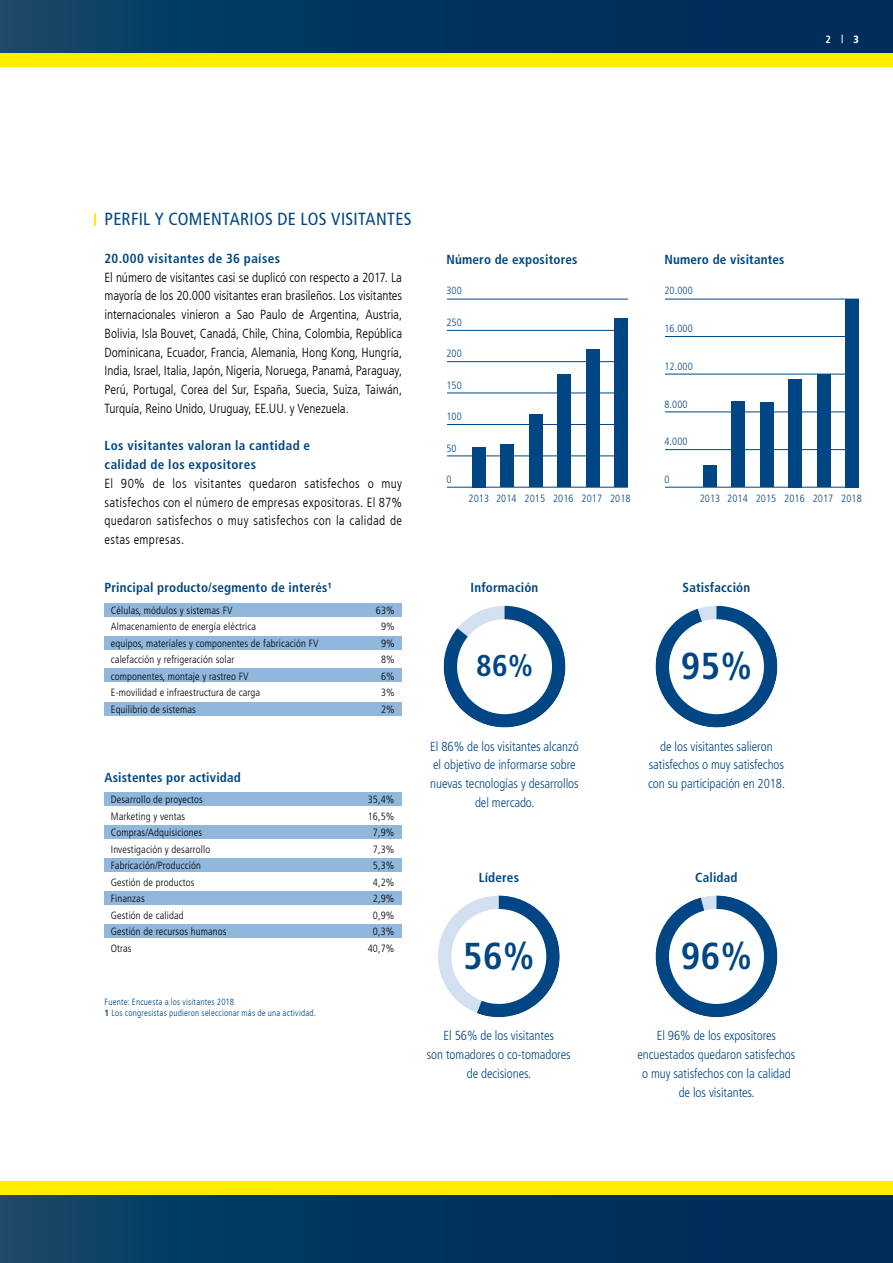
<style>
.page{position:relative;width:893px;height:1263px;background:#fff}
.page>*{position:absolute;margin:0;border:0;box-sizing:border-box;transform-origin:0 0}
.t1{font:700 condensed 37.5px "Frutiger LT Com";color:#004684}
.t2{font:700 condensed 30px "Frutiger LT Com";color:#004684}
.t3{font:condensed 17.55px "Frutiger LT Com";letter-spacing:.02em;color:#004684}
.t4{font:300 condensed 13.2px/18.8px "Frutiger LT Com";letter-spacing:.01em;color:#000;text-align:justify}
.t5{font:300 condensed 13.2px/18.8px "Frutiger LT Com";letter-spacing:-.005em;color:#004684;text-align:center}
.t6{font:700 condensed 13.2px "Frutiger LT Com";letter-spacing:.01em;color:#004684}
.t7{font:700 condensed 13.2px/18.8px "Frutiger LT Com";letter-spacing:.03em;color:#004684}
.t8{font:300 condensed 10.5px "Frutiger LT Com";letter-spacing:.01em;color:#000}
.t9{font:300 condensed 10.5px "Frutiger LT Com";letter-spacing:.01em;color:#004684}
.t10{font:700 condensed 10.5px "Frutiger LT Com";color:#fff}
.t11{font:300 condensed 9px/10.8px "Frutiger LT Com";letter-spacing:.02em;color:#004684}
.s1{font-size:8.4px}
.s2{font-weight:900}
.s3{font-weight:700}
</style>
<div class="page">
<svg style="left:0;top:0;width:893px;height:53px;background:#03355e"></svg>
<svg style="left:0;top:1195px;width:893px;height:68px;background:#03355e"></svg>
<div style="left:0;top:1181px;width:893px;height:14px;background:#ffed00"></div>
<div style="left:0;top:53px;width:893px;height:14px;background:#ffed00"></div>
<svg style="left:94px;top:214px;width:2px;height:12px"></svg>
<svg style="left:656px;top:606px;width:121px;height:121px"></svg>
<svg style="left:438px;top:895px;width:122px;height:122px"></svg>
<svg style="left:656px;top:895px;width:121px;height:122px"></svg>
<svg style="left:444px;top:606px;width:121px;height:121px"></svg>
<div style="left:105px;top:603px;width:297px;height:14px;background:#91b7dd"></div>
<div style="left:105px;top:636px;width:297px;height:14px;background:#91b7dd"></div>
<div style="left:105px;top:669px;width:297px;height:13px;background:#91b7dd"></div>
<div style="left:105px;top:702px;width:297px;height:14px;background:#91b7dd"></div>
<div style="left:105px;top:792px;width:297px;height:14px;background:#91b7dd"></div>
<div style="left:105px;top:825px;width:297px;height:14px;background:#91b7dd"></div>
<div style="left:105px;top:858px;width:297px;height:14px;background:#91b7dd"></div>
<div style="left:105px;top:891px;width:297px;height:14px;background:#91b7dd"></div>
<div style="left:105px;top:925px;width:297px;height:13px;background:#91b7dd"></div>
<hr style="left:447px;top:299px;width:181px;height:1px;background:#004684">
<hr style="left:447px;top:330px;width:181px;height:1px;background:#004684">
<hr style="left:447px;top:361px;width:181px;height:1px;background:#004684">
<hr style="left:447px;top:393px;width:181px;height:1px;background:#004684">
<hr style="left:447px;top:456px;width:181px;height:1px;background:#004684">
<hr style="left:447px;top:424px;width:181px;height:1px;background:#004684">
<hr style="left:447px;top:487px;width:181px;height:1px;background:#004684">
<div style="left:472px;top:447px;width:14px;height:40px;background:#004684"></div>
<div style="left:500px;top:444px;width:14px;height:43px;background:#004684"></div>
<div style="left:529px;top:414px;width:14px;height:73px;background:#004684"></div>
<div style="left:557px;top:374px;width:14px;height:113px;background:#004684"></div>
<div style="left:586px;top:349px;width:14px;height:138px;background:#004684"></div>
<div style="left:614px;top:318px;width:14px;height:169px;background:#004684"></div>
<hr style="left:665px;top:299px;width:194px;height:1px;background:#004684">
<hr style="left:665px;top:336px;width:181px;height:1px;background:#004684">
<hr style="left:665px;top:374px;width:181px;height:1px;background:#004684">
<hr style="left:665px;top:449px;width:181px;height:1px;background:#004684">
<hr style="left:665px;top:412px;width:181px;height:1px;background:#004684">
<hr style="left:665px;top:487px;width:181px;height:1px;background:#004684">
<div style="left:703px;top:466px;width:14px;height:21px;background:#004684"></div>
<div style="left:732px;top:401px;width:13px;height:86px;background:#004684"></div>
<div style="left:760px;top:402px;width:14px;height:85px;background:#004684"></div>
<div style="left:789px;top:379px;width:13px;height:108px;background:#004684"></div>
<div style="left:817px;top:374px;width:14px;height:113px;background:#004684"></div>
<div style="left:845px;top:299px;width:14px;height:188px;background:#004684"></div>
<p class="t10" style="left:825px;top:33px;width:35px">2 <span class="s1">|</span> <span class="s2">3</span></p>
<h3 class="t3" style="left:105px;top:209px;width:309px">PERFIL Y COMENTARIOS DE LOS VISITANTES</h3>
<p class="t7" style="left:105px;top:249px;width:177px">20.000 visitantes de 36 países</p>
<p class="t4" style="left:105px;top:268px;width:299px">El número de visitantes casi se duplicó con respecto a 2017. La mayoría de los 20.000 visitantes eran brasileños. Los visitantes internacionales vinieron a Sao Paulo de Argentina, Austria, Bolivia, Isla Bouvet, Canadá, Chile, China, Colombia, República Dominicana, Ecuador, Francia, Alemania, Hong Kong, Hungría, India, Israel, Italia, Japón, Nigeria, Noruega, Panamá, Paraguay, Perú, Portugal, Corea del Sur, España, Suecia, Suiza, Taiwán, Turquía, Reino Unido, Uruguay, EE.UU. y Venezuela.</p>
<p class="t7" style="left:105px;top:436px;width:207px">Los visitantes valoran la cantidad e calidad de los expositores</p>
<p class="t4" style="left:105px;top:474px;width:299px">El 90% de los visitantes quedaron satisfechos o muy satisfechos con el número de empresas expositoras. El 87% quedaron satisfechos o muy satisfechos con la calidad de estas empresas.</p>
<p class="t6" style="left:105px;top:580px;width:229px">Principal producto/segmento de interés¹</p>
<p class="t8" style="left:111px;top:604px;width:123px">Células, módulos y sistemas FV</p>
<p class="t8" style="left:376px;top:604px;width:20px">63%</p>
<p class="t8" style="left:111px;top:620px;width:147px">Almacenamiento de energía eléctrica</p>
<p class="t8" style="left:381px;top:620px;width:15px">9%</p>
<p class="t8" style="left:111px;top:637px;width:209px">equipos, materiales y componentes de fabricación FV</p>
<p class="t8" style="left:381px;top:637px;width:15px">9%</p>
<p class="t8" style="left:111px;top:653px;width:125px">calefacción y refrigeración solar</p>
<p class="t8" style="left:381px;top:653px;width:15px">8%</p>
<p class="t8" style="left:111px;top:670px;width:139px">componentes, montaje y rastreo FV</p>
<p class="t8" style="left:381px;top:670px;width:15px">6%</p>
<p class="t8" style="left:111px;top:686px;width:151px">E-movilidad e infraestructura de carga</p>
<p class="t8" style="left:381px;top:686px;width:15px">3%</p>
<p class="t8" style="left:111px;top:703px;width:87px">Equilibrio de sistemas</p>
<p class="t8" style="left:381px;top:703px;width:15px">2%</p>
<p class="t6" style="left:105px;top:769px;width:138px">Asistentes por actividad</p>
<p class="t8" style="left:111px;top:793px;width:94px">Desarrollo de proyectos</p>
<p class="t8" style="left:368px;top:793px;width:28px">35,4%</p>
<p class="t8" style="left:111px;top:810px;width:76px">Marketing y ventas</p>
<p class="t8" style="left:368px;top:810px;width:28px">16,5%</p>
<p class="t8" style="left:111px;top:826px;width:93px">Compras/Adquisiciones</p>
<p class="t8" style="left:373px;top:826px;width:23px">7,9%</p>
<p class="t8" style="left:111px;top:843px;width:101px">Investigación y desarrollo</p>
<p class="t8" style="left:373px;top:843px;width:23px">7,3%</p>
<p class="t8" style="left:111px;top:859px;width:92px">Fabricación/Producción</p>
<p class="t8" style="left:373px;top:859px;width:23px">5,3%</p>
<p class="t8" style="left:111px;top:876px;width:85px">Gestión de productos</p>
<p class="t8" style="left:373px;top:876px;width:23px">4,2%</p>
<p class="t8" style="left:111px;top:892px;width:35px">Finanzas</p>
<p class="t8" style="left:373px;top:892px;width:23px">2,9%</p>
<p class="t8" style="left:111px;top:909px;width:74px">Gestión de calidad</p>
<p class="t8" style="left:373px;top:909px;width:23px">0,9%</p>
<p class="t8" style="left:111px;top:925px;width:117px">Gestión de recursos humanos</p>
<p class="t8" style="left:373px;top:925px;width:23px">0,3%</p>
<p class="t8" style="left:111px;top:942px;width:22px">Otras</p>
<p class="t8" style="left:368px;top:942px;width:28px">40,7%</p>
<p class="t11" style="left:105px;top:997px;width:213px">Fuente: Encuesta a los visitantes 2018<br><span class="s3">1</span> Los congresistas pudieron seleccionar más de una actividad.</p>
<p class="t6" style="left:446px;top:251px;width:133px">Número de expositores</p>
<p class="t6" style="left:664px;top:251px;width:122px">Numero de visitantes</p>
<p class="t9" style="left:446px;top:285px;width:17px">300</p>
<p class="t9" style="left:446px;top:316px;width:17px">250</p>
<p class="t9" style="left:446px;top:348px;width:17px">200</p>
<p class="t9" style="left:446px;top:379px;width:17px">150</p>
<p class="t9" style="left:664px;top:285px;width:30px">20.000</p>
<p class="t9" style="left:664px;top:322px;width:30px">16.000</p>
<p class="t9" style="left:664px;top:360px;width:30px">12.000</p>
<p class="t9" style="left:664px;top:398px;width:25px">8.000</p>
<p class="t9" style="left:446px;top:410px;width:17px">100</p>
<p class="t9" style="left:446px;top:442px;width:12px">50</p>
<p class="t9" style="left:664px;top:436px;width:25px">4.000</p>
<p class="t9" style="left:446px;top:473px;width:7px">0</p>
<p class="t9" style="left:664px;top:473px;width:7px">0</p>
<p class="t9" style="left:469px;top:493px;width:106px">2013 2014 2015 2016</p>
<p class="t9" style="left:582px;top:493px;width:51px">2017 2018</p>
<p class="t9" style="left:700px;top:493px;width:106px">2013 2014 2015 2016</p>
<p class="t9" style="left:813px;top:493px;width:51px">2017 2018</p>
<p class="t6" style="left:471px;top:580px;width:69px">Información</p>
<p class="t6" style="left:683px;top:580px;width:69px">Satisfacción</p>
<h2 class="t2" style="left:476px;top:648px;width:58px">86%</h2>
<h1 class="t1" style="left:681px;top:644px;width:73px">95%</h1>
<p class="t5" style="left:430px;top:737px;width:150px">El 86% de los visitantes alcanzó el objetivo de informarse sobre nuevas tecnologías y desarrollos del mercado.</p>
<p class="t5" style="left:648px;top:737px;width:139px">de los visitantes salieron satisfechos o muy satisfechos con su participación en 2018.</p>
<p class="t6" style="left:479px;top:870px;width:42px">Líderes</p>
<p class="t6" style="left:695px;top:870px;width:44px">Calidad</p>
<h1 class="t1" style="left:463px;top:933px;width:73px">56%</h1>
<h1 class="t1" style="left:681px;top:933px;width:73px">96%</h1>
<p class="t5" style="left:427px;top:1026px;width:145px">El 56% de los visitantes<br>son tomadores o co-tomadores de decisiones.</p>
<p class="t5" style="left:637px;top:1026px;width:159px">El 96% de los expositores encuestados quedaron satisfechos o muy satisfechos con la calidad de los visitantes.</p>
</div>
